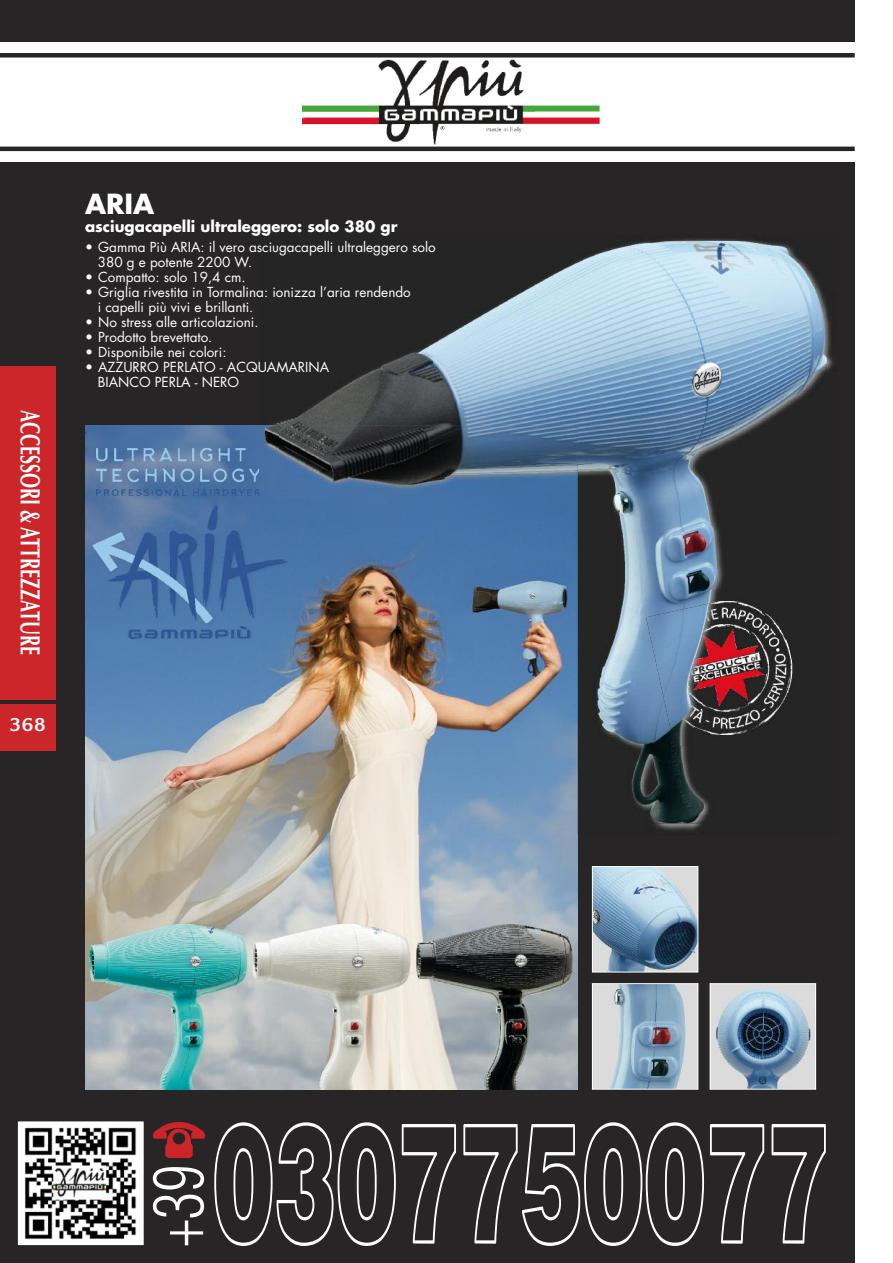
<style>
.page{position:relative;width:893px;height:1263px;background:#fff}
.page>*{position:absolute;margin:0;border:0;box-sizing:border-box;transform-origin:0 0}
.t1{font:165px "Helvetica Black Ho Black";color:#fff;scale:.56 1}
.t2{font:300 condensed 67.65px "Helvetica LT Std";color:#fff;scale:.91 1}
.t3{font:700 27.75px "Optima";color:#fff;scale:.65 1}
.t4{font:700 27px "Futura Std";color:#fff}
.t5{font:700 18px "Korinna Std";color:#fff}
.t6{font:700 15px "Futura Std";color:#fff}
.t7{font:13.5px/15px "Futura Std";color:#fff}
</style>
<div class="page">
<div style="left:0;top:0;width:855px;height:1263px;background:#272526"></div>
<div style="left:0;top:43px;width:855px;height:119px;background:#fff"></div>
<div style="left:0;top:366px;width:55px;height:333px;background:#cc262a"></div>
<div style="left:0;top:704px;width:55px;height:46px;background:#cc262a"></div>
<img style="left:19px;top:1122px;width:124px;height:122px">
<div style="left:17px;top:1120px;width:128px;height:126px;border:1px solid #272526"></div>
<img style="left:302px;top:59px;width:298px;height:86px">
<div style="left:0;top:53px;width:855px;height:5px;background:#272526"></div>
<hr style="left:0;top:147px;width:855px;height:4px;background:#272526">
<img style="left:153px;top:1123px;width:52px;height:35px">
<img style="left:85px;top:425px;width:493px;height:664px">
<img style="left:712px;top:985px;width:102px;height:102px">
<div style="left:710px;top:983px;width:106px;height:106px;border:1px solid #fff"></div>
<img style="left:594px;top:985px;width:102px;height:102px">
<div style="left:592px;top:983px;width:106px;height:106px;border:1px solid #fff"></div>
<img style="left:594px;top:868px;width:102px;height:102px">
<div style="left:592px;top:866px;width:106px;height:106px;border:1px solid #fff"></div>
<img style="left:90px;top:924px;width:483px;height:165px">
<img style="left:260px;top:646px;width:318px;height:189px">
<svg style="left:260px;top:425px;width:5px;height:7px"></svg>
<img style="left:273px;top:241px;width:554px;height:583px">
<img style="left:646px;top:589px;width:159px;height:159px">
<img style="left:265px;top:425px;width:313px;height:399px">
<img style="left:87px;top:513px;width:173px;height:133px">
<svg style="left:260px;top:638px;width:5px;height:8px"></svg>
<img style="left:265px;top:500px;width:29px;height:146px">
<div style="left:260px;top:513px;width:26px;height:125px;background:#4a77ab"></div>
<svg style="left:279px;top:505px;width:7px;height:8px"></svg>
<img style="left:85px;top:432px;width:194px;height:68px">
<svg style="left:85px;top:500px;width:7px;height:13px"></svg>
<img style="left:92px;top:500px;width:168px;height:13px">
<img style="left:265px;top:500px;width:14px;height:13px">
<svg style="left:260px;top:500px;width:5px;height:13px"></svg>
<img style="left:96px;top:448px;width:165px;height:47px">
<h3 class="t3" style="left:46px;top:410px;width:378px;rotate:90deg">ACCESSORI &amp; ATTREZZATURE</h3>
<h3 class="t5" style="left:9px;top:718px;width:38px">368</h3>
<h3 class="t4" style="left:85px;top:191px;width:71px">ARIA</h3>
<p class="t6" style="left:85px;top:220px;width:314px">asciugacapelli ultraleggero: solo 380 gr</p>
<p class="t7" style="left:98px;top:240px;width:339px;text-indent:-13px">• Gamma Più ARIA: il vero asciugacapelli ultraleggero solo<br>380 g e potente 2200 W.</p>
<p class="t7" style="left:85px;top:270px;width:162px">• Compatto: solo 19,4 cm.</p>
<p class="t7" style="left:98px;top:285px;width:315px;text-indent:-13px">• Griglia rivestita in Tormalina: ionizza l’aria rendendo i capelli più vivi e brillanti.</p>
<p class="t7" style="left:85px;top:315px;width:175px">• No stress alle articolazioni.</p>
<p class="t7" style="left:85px;top:330px;width:129px">• Prodotto brevettato.</p>
<p class="t7" style="left:85px;top:345px;width:143px">• Disponibile nei colori:</p>
<p class="t7" style="left:98px;top:360px;width:233px;text-indent:-13px">• AZZURRO PERLATO - ACQUAMARINA<br>BIANCO PERLA - NERO</p>
<h2 class="t2" style="left:152px;top:1246px;width:92px;rotate:-90deg">+39</h2>
<h1 class="t1" style="left:213px;top:1073px;width:1102px">0307750077</h1>
</div>
